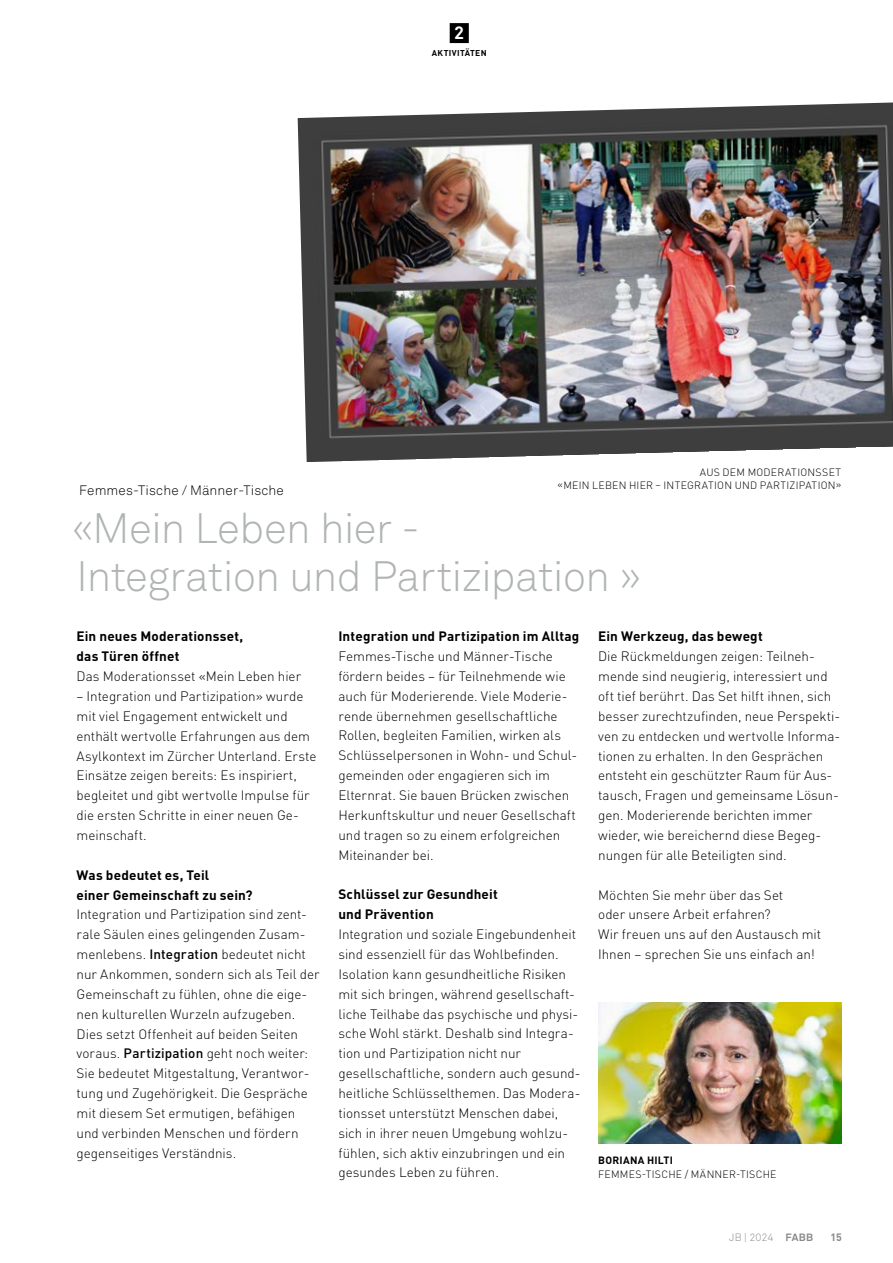
<style>
.page{position:relative;width:893px;height:1263px;background:#fff}
.page>*{position:absolute;margin:0;border:0;box-sizing:border-box;transform-origin:0 0}
.t1{font:300 42px/48px "Akkurat Std";letter-spacing:-.015em;color:#b1b4b4}
.t2{font:700 17.85px "Akkurat Std";color:#fff}
.t3{font:300 13.5px/19.8px "DINOT";color:#000}
.t4{font:700 13.5px/19.8px "DINOT";letter-spacing:.015em;color:#000}
.t5{font:300 13.5px "Akkurat Std";letter-spacing:.01em;color:#000}
.t6{font:300 10.5px/13.5px "DINOT";letter-spacing:.025em;color:#000;text-align:right}
.t7{font:700 10.5px "DINOT";letter-spacing:.025em;color:#000}
.t8{font:300 10.5px "Akkurat Std";letter-spacing:.01em;color:#878988}
.t9{font:700 10.5px "DINOT";color:#878988}
.t10{font:700 8.4px "DINOT";letter-spacing:.04em;color:#000}
.s1{font-weight:500}
.s2{font-weight:700}
</style>
<div class="page">
<div style="left:450px;top:23px;width:19px;height:20px;background:#000"></div>
<img style="left:298px;top:102px;width:595px;height:360px">
<img style="left:598px;top:1002px;width:244px;height:142px">
<h2 class="t2" style="left:454px;top:22px;width:12px">2</h2>
<p class="t10" style="left:432px;top:47px;width:56px">AKTIVITÄTEN</p>
<p class="t6" style="left:558px;top:465px;width:285px">AUS DEM MODERATIONSSET<br>«MEIN LEBEN HIER – INTEGRATION UND PARTIZIPATION»</p>
<p class="t5" style="left:79px;top:482px;width:206px">Femmes-Tische / Männer-Tische</p>
<h1 class="t1" style="left:72px;top:504px;width:571px">«Mein Leben hier -<br>Integration und Partizipation »</h1>
<p class="t4" style="left:77px;top:626px;width:168px">Ein neues Moderationsset, das Türen öffnet</p>
<p class="t3" style="left:77px;top:666px;width:226px">Das Moderationsset «Mein Leben hier</p>
<p class="t3" style="left:77px;top:686px;width:241px">– Integration und Partizipation» wurde mit viel Engagement entwickelt und enthält wertvolle Erfahrungen aus dem Asylkontext im Zürcher Unterland. Erste Einsätze zeigen bereits: Es inspiriert, begleitet und gibt wertvolle Impulse für die ersten Schritte in einer neuen Ge&shy;meinschaft.</p>
<p class="t4" style="left:77px;top:864px;width:178px">Was bedeutet es, Teil<br>einer Gemeinschaft zu sein?</p>
<p class="t3" style="left:77px;top:904px;width:245px">Integration und Partizipation sind zent&shy;rale Säulen eines gelingenden Zusam&shy;menlebens. <span class="s1">Integration</span> bedeutet nicht nur Ankommen, sondern sich als Teil der Gemeinschaft zu fühlen, ohne die eige&shy;nen kulturellen Wurzeln aufzugeben.<br>Dies setzt Offenheit auf beiden Seiten voraus. <span class="s1">Partizipation</span> geht noch weiter:<br>Sie bedeutet Mitgestaltung, Verantwor&shy;tung und Zugehörigkeit. Die Gespräche mit diesem Set ermutigen, befähigen und verbinden Menschen und fördern gegenseitiges Verständnis.</p>
<p class="t4" style="left:338px;top:626px;width:243px">Integration und Partizipation im Alltag</p>
<p class="t3" style="left:338px;top:646px;width:240px">Femmes-Tische und Männer-Tische fördern beides – für Teilnehmende wie auch für Moderierende. Viele Moderie&shy;rende übernehmen gesellschaftliche Rollen, begleiten Familien, wirken als Schlüsselpersonen in Wohn- und Schul&shy;gemeinden oder engagieren sich im Elternrat. Sie bauen Brücken zwischen Herkunftskultur und neuer Gesellschaft und tragen so zu einem erfolgreichen Miteinander bei.</p>
<p class="t4" style="left:338px;top:884px;width:161px">Schlüssel zur Gesundheit und Prävention</p>
<p class="t3" style="left:338px;top:924px;width:244px">Integration und soziale Eingebundenheit sind essenziell für das Wohlbefinden.<br>Isolation kann gesundheitliche Risiken mit sich bringen, während gesellschaft&shy;liche Teilhabe das psychische und physi&shy;sche Wohl stärkt. Deshalb sind Integra&shy;tion und Partizipation nicht nur gesellschaftliche, sondern auch gesund&shy;heitliche Schlüsselthemen. Das Modera&shy;tionsset unterstützt Menschen dabei, sich in ihrer neuen Umgebung wohlzu&shy;fühlen, sich aktiv einzubringen und ein gesundes Leben zu führen.</p>
<p class="t4" style="left:598px;top:626px;width:166px">Ein Werkzeug, das bewegt</p>
<p class="t3" style="left:598px;top:646px;width:244px">Die Rückmeldungen zeigen: Teilneh&shy;mende sind neugierig, interessiert und oft tief berührt. Das Set hilft ihnen, sich besser zurechtzufinden, neue Perspekti&shy;ven zu entdecken und wertvolle Informa&shy;tionen zu erhalten. In den Gesprächen entsteht ein geschützter Raum für Aus&shy;tausch, Fragen und gemeinsame Lösun&shy;gen. Moderierende berichten immer wieder, wie bereichernd diese Begeg&shy;nungen für alle Beteiligten sind.</p>
<p class="t3" style="left:598px;top:884px;width:225px">Möchten Sie mehr über das Set<br>oder unsere Arbeit erfahren?<br>Wir freuen uns auf den Austausch mit<br>Ihnen – sprechen Sie uns einfach an!</p>
<p class="t7" style="left:598px;top:1153px;width:76px">BORIANA HILTI</p>
<p class="t6" style="left:598px;top:1167px;width:180px">FEMMES-TISCHE / MÄNNER-TISCHE</p>
<p class="t8" style="left:729px;top:1231px;width:85px">JB | 2024 <span class="s2">FABB</span></p>
<p class="t9" style="left:830px;top:1230px;width:13px">15</p>
</div>
